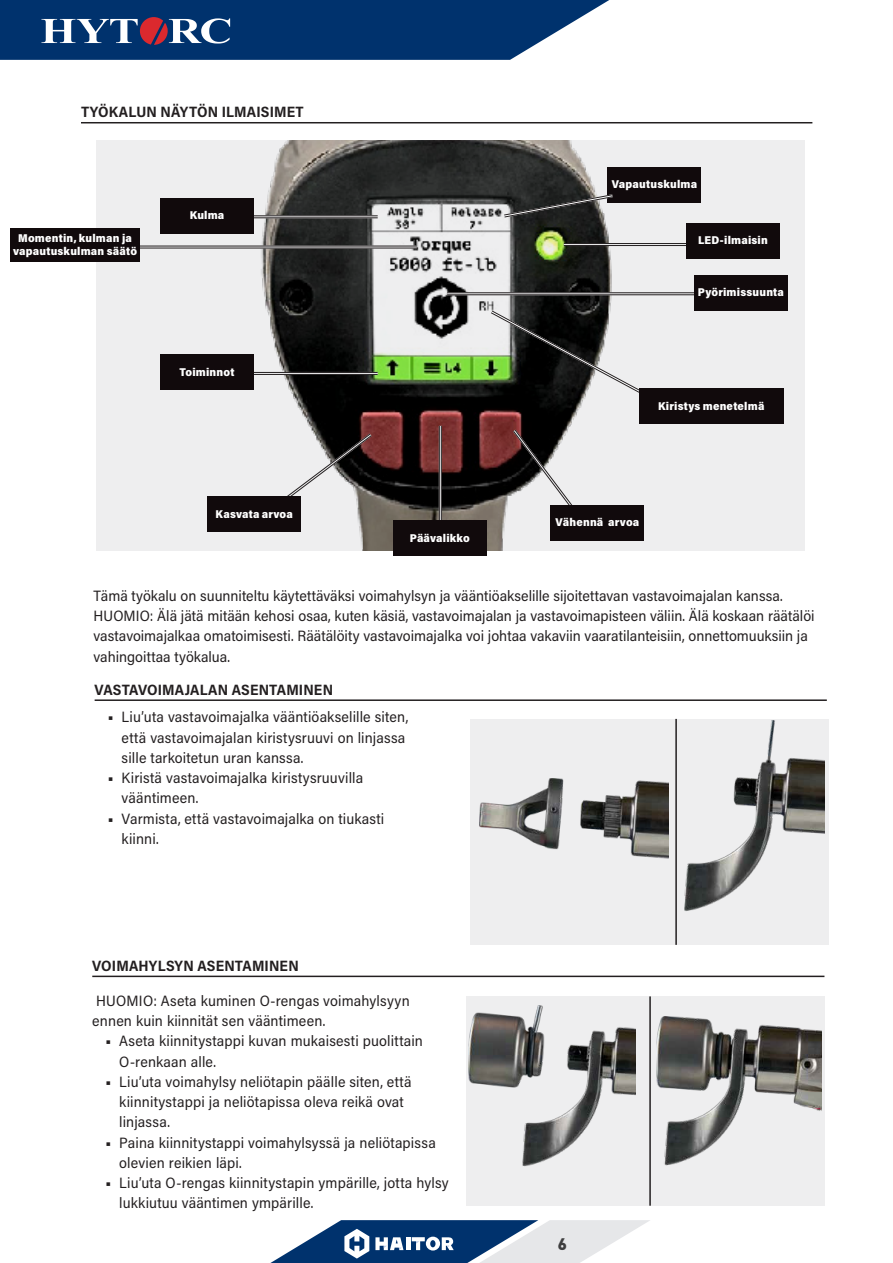
<style>
.page{position:relative;width:893px;height:1263px;background:#fff}
.page>*{position:absolute;margin:0;border:0;box-sizing:border-box;transform-origin:0 0}
.t1{font:900 16.5px "DINOT";color:#3e3e3f}
.Ops_Manual_Body_Copy{font:15px/20.2px "Acumin Pro Semi Cond";letter-spacing:.005em;color:#231f20}
.Ops_Manual_Body_Copy-2{font:700 15px "Acumin Pro Semi Cond";letter-spacing:.01em;color:#231f20}
.Ops_Manual_Bullets{font:15px/20.2px "Acumin Pro Semi Cond";letter-spacing:.01em;color:#231f20}
.t2{font:900 11.25px/13.6px "Acumin Pro Semi Cond";letter-spacing:.015em;color:#fff;text-align:center}
.s1{font-weight:900}
</style>
<div class="page">
<svg style="left:270px;top:1220px;width:380px;height:43px"></svg>
<svg style="left:0;top:0;width:609px;height:60px"></svg>
<hr style="left:81px;top:122px;width:731px;height:1px;background:#231f20">
<img style="left:96px;top:140px;width:709px;height:411px">
<div style="left:607px;top:167px;width:94px;height:35px;background:#110a0c"></div>
<hr style="left:447px;top:292px;width:324px;height:3px;background:#eeeeef">
<hr style="left:447px;top:292px;width:324px;height:1px;background:#231f20">
<hr style="left:447px;top:294px;width:324px;height:1px;background:#231f20">
<div style="left:694px;top:275px;width:94px;height:35px;background:#110a0c"></div>
<hr style="left:168px;top:215px;width:210px;height:3px;background:#eeeeef">
<hr style="left:168px;top:215px;width:210px;height:1px;background:#231f20">
<hr style="left:168px;top:217px;width:210px;height:1px;background:#231f20">
<div style="left:160px;top:198px;width:94px;height:36px;background:#110a0c"></div>
<hr style="left:93px;top:246px;width:324px;height:3px;background:#eeeeef">
<hr style="left:93px;top:246px;width:324px;height:1px;background:#231f20">
<hr style="left:93px;top:248px;width:324px;height:1px;background:#231f20">
<div style="left:10px;top:228px;width:130px;height:34px;background:#110a0c"></div>
<hr style="left:168px;top:372px;width:210px;height:3px;background:#eeeeef">
<hr style="left:168px;top:372px;width:210px;height:1px;background:#231f20">
<hr style="left:168px;top:374px;width:210px;height:1px;background:#231f20">
<div style="left:160px;top:355px;width:94px;height:35px;background:#110a0c"></div>
<svg style="left:263px;top:431px;width:112px;height:86px"></svg>
<div style="left:207px;top:496px;width:94px;height:36px;background:#110a0c"></div>
<svg style="left:510px;top:426px;width:86px;height:112px"></svg>
<div style="left:550px;top:505px;width:94px;height:36px;background:#110a0c"></div>
<hr style="left:439px;top:426px;width:3px;height:129px;background:#eeeeef">
<hr style="left:441px;top:426px;width:1px;height:129px;background:#231f20">
<hr style="left:439px;top:426px;width:1px;height:129px;background:#231f20">
<div style="left:393px;top:521px;width:94px;height:35px;background:#110a0c"></div>
<hr style="left:95px;top:699px;width:732px;height:2px;background:#231f20">
<hr style="left:92px;top:976px;width:732px;height:1px;background:#231f20">
<div style="left:470px;top:719px;width:358px;height:226px;background:#eeeeef"></div>
<div style="left:466px;top:996px;width:358px;height:210px;background:#eeeeef"></div>
<img style="left:480px;top:778px;width:188px;height:133px">
<img style="left:685px;top:720px;width:140px;height:225px">
<hr style="left:675px;top:719px;width:2px;height:226px;background:#231f20">
<hr style="left:649px;top:996px;width:2px;height:210px;background:#231f20">
<img style="left:469px;top:1006px;width:166px;height:189px">
<img style="left:656px;top:1016px;width:166px;height:182px">
<svg style="left:501px;top:192px;width:115px;height:28px"></svg>
<hr style="left:564px;top:243px;width:209px;height:3px;background:#eeeeef">
<hr style="left:564px;top:243px;width:209px;height:1px;background:#231f20">
<hr style="left:564px;top:245px;width:209px;height:1px;background:#231f20">
<div style="left:686px;top:223px;width:94px;height:35px;background:#110a0c"></div>
<svg style="left:487px;top:308px;width:167px;height:93px"></svg>
<div style="left:639px;top:388px;width:145px;height:36px;background:#110a0c"></div>
<p class="Ops_Manual_Body_Copy-2" style="left:81px;top:102px;width:224px">TYÖKALUN NÄYTÖN ILMAISIMET</p>
<p class="t2" style="left:13px;top:230px;width:125px">Momentin, kulman ja vapautuskulman säätö</p>
<p class="t2" style="left:190px;top:208px;width:36px">Kulma</p>
<p class="t2" style="left:179px;top:364px;width:57px">Toiminnot</p>
<p class="t2" style="left:216px;top:506px;width:79px">Kasvata arvoa</p>
<p class="t2" style="left:410px;top:531px;width:61px">Päävalikko</p>
<p class="t2" style="left:612px;top:177px;width:87px">Vapautuskulma</p>
<p class="t2" style="left:698px;top:233px;width:71px">LED-ilmaisin</p>
<p class="t2" style="left:698px;top:285px;width:88px">Pyörimissuunta</p>
<p class="t2" style="left:658px;top:398px;width:108px">Kiristys menetelmä</p>
<p class="t2" style="left:556px;top:515px;width:85px">Vähennä arvoa</p>
<p class="Ops_Manual_Body_Copy" style="left:94px;top:585px;width:723px">Tämä työkalu on suunniteltu käytettäväksi voimahylsyn ja vääntiöakselille sijoitettavan vastavoimajalan kanssa.<br>HUOMIO: Älä jätä mitään kehosi osaa, kuten käsiä, vastavoimajalan ja vastavoimapisteen väliin. Älä koskaan räätälöi vastavoimajalkaa omatoimisesti. Räätälöity vastavoimajalka voi johtaa vakaviin vaaratilanteisiin, onnettomuuksiin ja vahingoittaa työkalua.</p>
<p class="Ops_Manual_Body_Copy-2" style="left:95px;top:679px;width:240px">VASTAVOIMAJALAN ASENTAMINEN</p>
<p class="Ops_Manual_Body_Copy" style="left:122px;top:706px;width:288px;text-indent:-14px"><span class="s1">•</span> Liu’uta vastavoimajalka vääntiöakselille siten, että vastavoimajalan kiristysruuvi on linjassa sille tarkoitetun uran kanssa.</p>
<p class="Ops_Manual_Body_Copy" style="left:122px;top:767px;width:243px;text-indent:-14px"><span class="s1">•</span> Kiristä vastavoimajalka kiristysruuvilla vääntimeen.</p>
<p class="Ops_Manual_Body_Copy" style="left:122px;top:808px;width:264px;text-indent:-14px"><span class="s1">•</span> Varmista, että vastavoimajalka on tiukasti kiinni.</p>
<p class="Ops_Manual_Body_Copy-2" style="left:92px;top:955px;width:208px">VOIMAHYLSYN ASENTAMINEN</p>
<p class="Ops_Manual_Bullets" style="left:92px;top:990px;width:319px">HUOMIO: Aseta kuminen O-rengas voimahylsyyn ennen kuin kiinnität sen vääntimeen.</p>
<p class="Ops_Manual_Body_Copy" style="left:119px;top:1030px;width:305px;text-indent:-14px"><span class="s1">•</span> Aseta kiinnitystappi kuvan mukaisesti puolittain<br>O-renkaan alle.</p>
<p class="Ops_Manual_Body_Copy" style="left:119px;top:1071px;width:294px;text-indent:-14px"><span class="s1">•</span> Liu’uta voimahylsy neliötapin päälle siten, että kiinnitystappi ja neliötapissa oleva reikä ovat linjassa.</p>
<p class="Ops_Manual_Body_Copy" style="left:119px;top:1132px;width:318px;text-indent:-14px"><span class="s1">•</span> Paina kiinnitystappi voimahylsyssä ja neliötapissa olevien reikien läpi.</p>
<p class="Ops_Manual_Body_Copy" style="left:119px;top:1172px;width:331px;text-indent:-14px"><span class="s1">•</span> Liu’uta O-rengas kiinnitystapin ympärille, jotta hylsy lukkiutuu vääntimen ympärille.</p>
<p class="t1" style="left:558px;top:1233px;width:11px">6</p>
</div>
